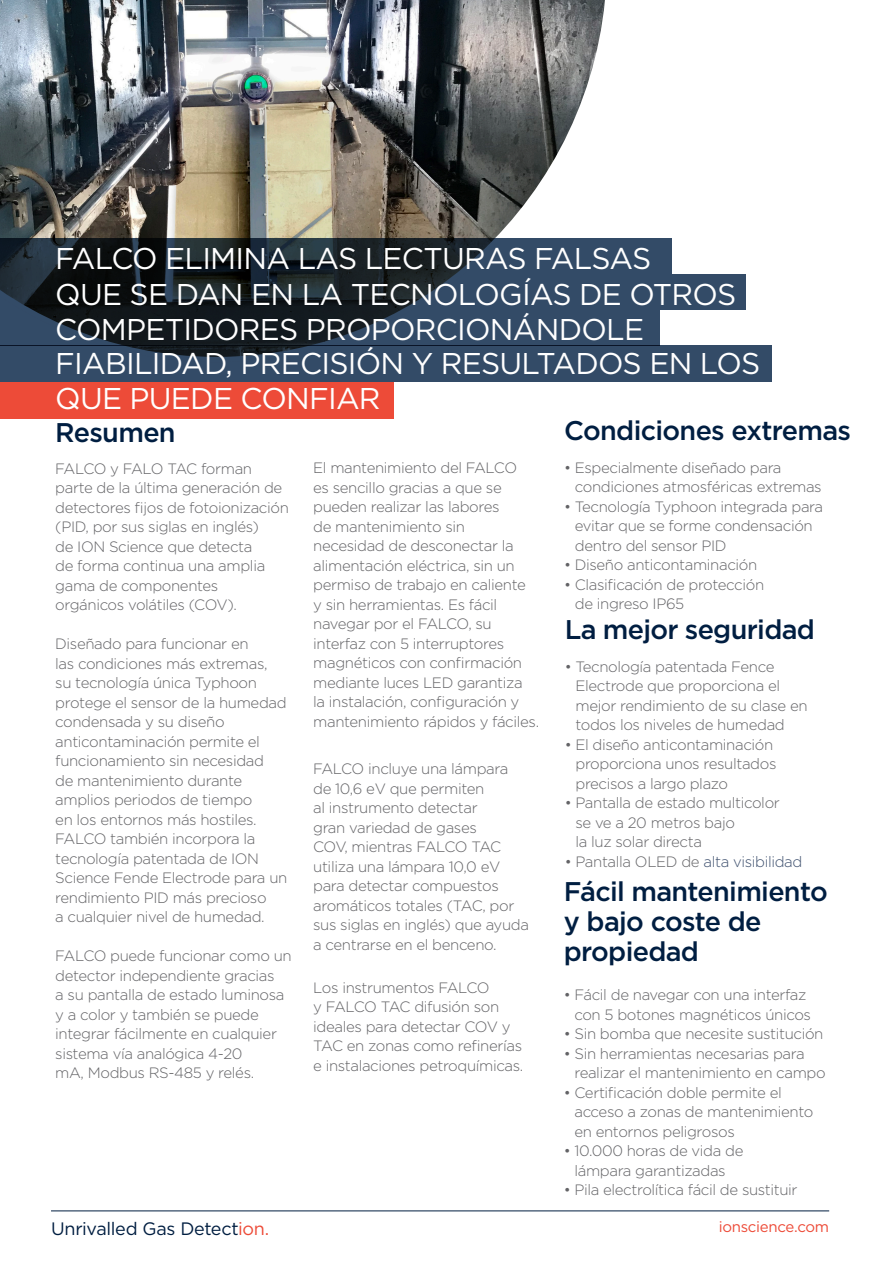
<style>
.page{position:relative;width:893px;height:1263px;background:#fff}
.page>*{position:absolute;margin:0;border:0;box-sizing:border-box;transform-origin:0 0}
.Intro_title{font:30px/34.5px "Gotham";letter-spacing:-.025em;color:#fff}
.Subhead_1{font:500 27px "Gotham";letter-spacing:-.025em;color:#001e41}
.Body_copy_1{font:500 27px/30px "Gotham";letter-spacing:-.025em;color:#001e41}
.t1{font:18px "Gotham";letter-spacing:-.02em;color:#001e41}
.Body_copy_1-2{font:300 15px/19.5px "Gotham";letter-spacing:-.025em;color:#636366}
.Subhead_2{font:300 15px/19.5px "Gotham";letter-spacing:-.025em;color:#636366}
.t2{font:15px "Gotham";letter-spacing:-.025em;color:#ed4b38}
.s1{color:#3d4f6d}
.s2{color:#ed4b38}
</style>
<div class="page">
<img style="left:0;top:0;width:605px;height:238px">
<hr style="left:51px;top:1210px;width:778px;height:1px;background:#001e41">
<svg style="left:0;top:310px;width:659px;height:36px;background:#233345"></svg>
<div style="left:0;top:382px;width:394px;height:37px;background:#ed4b38"></div>
<svg style="left:0;top:274px;width:745px;height:36px;background:#22313f"></svg>
<svg style="left:0;top:238px;width:672px;height:36px;background:#1f2c38"></svg>
<div style="left:0;top:346px;width:772px;height:36px;background:#334b67"></div>
<p class="Intro_title" style="left:55px;top:240px;width:597px">FALCO ELIMINA LAS LECTURAS FALSAS</p>
<p class="Intro_title" style="left:55px;top:277px;width:706px">QUE SE DAN EN LA TECNOLOGÍAS DE OTROS<br>COMPETIDORES PROPORCIONÁNDOLE<br>FIABILIDAD, PRECISIÓN Y RESULTADOS EN LOS<br>QUE PUEDE CONFIAR</p>
<p class="Subhead_1" style="left:55px;top:414px;width:122px">Resumen</p>
<p class="Body_copy_1-2" style="left:55px;top:458px;width:235px">FALCO y FALO TAC forman parte de la última generación de detectores fijos de fotoionización (PID, por sus siglas en inglés)<br>de ION Science que detecta<br>de forma continua una amplia gama de componentes orgánicos volátiles (COV).</p>
<p class="Body_copy_1-2" style="left:55px;top:634px;width:234px">Diseñado para funcionar en<br>las condiciones más extremas, su tecnología única Typhoon protege el sensor de la humedad condensada y su diseño anticontaminación permite el funcionamiento sin necesidad<br>de mantenimiento durante amplios periodos de tiempo<br>en los entornos más hostiles.<br>FALCO también incorpora la tecnología patentada de ION<br>Science Fende Electrode para un rendimiento PID más precioso<br>a cualquier nivel de humedad.</p>
<p class="Body_copy_1-2" style="left:55px;top:946px;width:238px">FALCO puede funcionar como un detector independiente gracias<br>a su pantalla de estado luminosa y a color y también se puede integrar fácilmente en cualquier sistema vía analógica 4-20<br>mA, Modbus RS-485 y relés.</p>
<p class="Subhead_2" style="left:313px;top:458px;width:227px">El mantenimiento del FALCO<br>es sencillo gracias a que se pueden realizar las labores<br>de mantenimiento sin necesidad de desconectar la alimentación eléctrica, sin un permiso de trabajo en caliente<br>y sin herramientas. Es fácil navegar por el FALCO, su interfaz con 5 interruptores magnéticos con confirmación mediante luces LED garantiza<br>la instalación, configuración y mantenimiento rápidos y fáciles.</p>
<p class="Subhead_2" style="left:313px;top:759px;width:217px">FALCO incluye una lámpara de 10,6 eV que permiten<br>al instrumento detectar<br>gran variedad de gases<br>COV, mientras FALCO TAC utiliza una lámpara 10,0 eV para detectar compuestos aromáticos totales (TAC, por sus siglas en inglés) que ayuda a centrarse en el benceno.</p>
<p class="Body_copy_1-2" style="left:313px;top:977px;width:212px">Los instrumentos FALCO<br>y FALCO TAC difusión son ideales para detectar COV y<br>TAC en zonas como refinerías e instalaciones petroquímicas.</p>
<p class="Subhead_1" style="left:564px;top:413px;width:288px">Condiciones extremas</p>
<p class="Body_copy_1-2" style="left:575px;top:457px;width:248px;text-indent:-11px">• Especialmente diseñado para condiciones atmosféricas extremas</p>
<p class="Body_copy_1-2" style="left:575px;top:496px;width:250px;text-indent:-11px">• Tecnología Typhoon integrada para evitar que se forme condensación dentro del sensor PID</p>
<p class="Body_copy_1-2" style="left:564px;top:555px;width:195px">• Diseño anticontaminación</p>
<p class="Body_copy_1-2" style="left:575px;top:574px;width:191px;text-indent:-11px">• Clasificación de protección de ingreso IP65</p>
<p class="Subhead_1" style="left:565px;top:612px;width:252px">La mejor seguridad</p>
<p class="Body_copy_1-2" style="left:575px;top:656px;width:234px;text-indent:-11px">• Tecnología patentada Fence<br>Electrode que proporciona el mejor rendimiento de su clase en todos los niveles de humedad</p>
<p class="Body_copy_1-2" style="left:575px;top:734px;width:202px;text-indent:-11px">• El diseño anticontaminación proporciona unos resultados precisos a largo plazo</p>
<p class="Body_copy_1-2" style="left:575px;top:792px;width:206px;text-indent:-11px">• Pantalla de estado multicolor se ve a 20 metros bajo<br>la luz solar directa</p>
<p class="Body_copy_1-2" style="left:565px;top:851px;width:239px">• Pantalla OLED de <span class="s1">alta visibilidad</span></p>
<p class="Body_copy_1" style="left:564px;top:876px;width:265px">Fácil mantenimiento y bajo coste de propiedad</p>
<p class="Body_copy_1-2" style="left:574px;top:985px;width:238px;text-indent:-11px">• Fácil de navegar con una interfaz con 5 botones magnéticos únicos</p>
<p class="Body_copy_1-2" style="left:564px;top:1024px;width:261px">• Sin bomba que necesite sustitución</p>
<p class="Body_copy_1-2" style="left:574px;top:1043px;width:253px;text-indent:-11px">• Sin herramientas necesarias para realizar el mantenimiento en campo</p>
<p class="Body_copy_1-2" style="left:574px;top:1082px;width:240px;text-indent:-11px">• Certificación doble permite el acceso a zonas de mantenimiento en entornos peligrosos</p>
<p class="Body_copy_1-2" style="left:564px;top:1141px;width:181px;text-align:center">• 10.000 horas de vida de lámpara garantizadas</p>
<p class="Body_copy_1-2" style="left:564px;top:1180px;width:235px">• Pila electrolítica fácil de sustituir</p>
<p class="t1" style="left:51px;top:1218px;width:220px">Unrivalled Gas Detect<span class="s2">ion.</span></p>
<p class="t2" style="left:719px;top:1219px;width:112px">ionscience.com</p>
</div>
